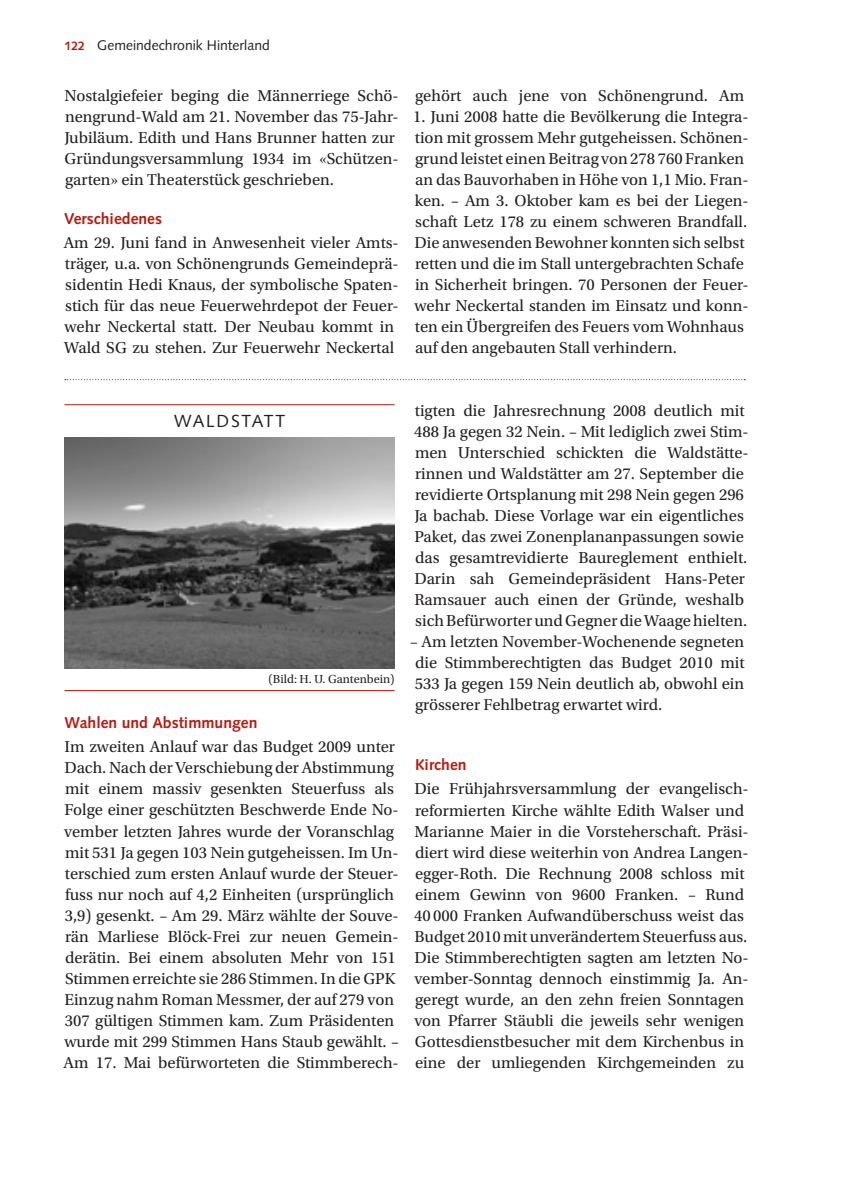
<style>
.page{position:relative;width:844px;height:1191px;background:#fff}
.page>*{position:absolute;margin:0;border:0;box-sizing:border-box;transform-origin:0 0}
.t1{font:17.5px "Syntax LT Std";letter-spacing:.1em;color:#231f20}
.t2{font:16.62px/21px "Utopia Std";color:#231f20}
.t3{font:700 15.75px "Syntax LT Std";color:#b41d15}
.t4{font:14px "Syntax LT Std";color:#231f20}
.t5{font:12.25px "Utopia Std";color:#231f20}
.s1{font-weight:700;font-size:12.25px;color:#b41d15}
</style>
<div class="page">
<hr style="left:64px;top:404px;width:330px;height:1px;background:#b41d15">
<hr style="left:64px;top:690px;width:330px;height:1px;background:#b41d15">
<img style="left:64px;top:437px;width:330px;height:231px">
<svg style="left:65px;top:379px;width:680px;height:1px"></svg>
<p class="t4" style="left:64px;top:37px;width:207px"><span class="s1">122</span> Gemeindechronik Hinterland</p>
<p class="t2" style="left:64px;top:86px;width:336px">Nostalgiefeier beging die Männerriege Schö&shy;nengrund-Wald am 21. November das 75-Jahr-Jubiläum. Edith und Hans Brunner hatten zur Gründungsversammlung 1934 im «Schützen&shy;garten» ein Theaterstück geschrieben.</p>
<p class="t3" style="left:64px;top:209px;width:99px">Verschiedenes</p>
<p class="t2" style="left:64px;top:233px;width:336px">Am 29. Juni fand in Anwesenheit vieler Amts&shy;träger, u.a. von Schönengrunds Gemeindeprä&shy;sidentin Hedi Knaus, der symbolische Spaten&shy;stich für das neue Feuerwehrdepot der Feuer&shy;wehr Neckertal statt. Der Neubau kommt in Wald SG zu stehen. Zur Feuerwehr Neckertal</p>
<p class="t2" style="left:415px;top:86px;width:330px">gehört auch jene von Schönengrund. Am</p>
<p class="t2" style="left:413px;top:107px;width:337px">1. Juni 2008 hatte die Bevölkerung die Integra&shy;tion mit grossem Mehr gutgeheissen. Schönen&shy;grund leistet einen Beitrag von 278 760 Franken an das Bauvorhaben in Höhe von 1,1 Mio. Fran&shy;ken. – Am 3. Oktober kam es bei der Liegen&shy;schaft Letz 178 zu einem schweren Brandfall.<br>Die anwesenden Bewohner konnten sich selbst retten und die im Stall untergebrachten Schafe in Sicherheit bringen. 70 Personen der Feuer&shy;wehr Neckertal standen im Einsatz und konn&shy;ten ein Übergreifen des Feuers vom Wohnhaus auf den angebauten Stall verhindern.</p>
<p class="t1" style="left:174px;top:411px;width:112px">WALDSTATT</p>
<p class="t5" style="left:268px;top:672px;width:127px">(Bild: H. U. Gantenbein)</p>
<p class="t3" style="left:65px;top:713px;width:194px">Wahlen und Abstimmungen</p>
<p class="t2" style="left:64px;top:737px;width:337px">Im zweiten Anlauf war das Budget 2009 unter Dach. Nach der Verschiebung der Abstimmung mit einem massiv gesenkten Steuerfuss als Folge einer geschützten Beschwerde Ende No&shy;vember letzten Jahres wurde der Voranschlag mit 531 Ja gegen 103 Nein gutgeheissen. Im Un&shy;terschied zum ersten Anlauf wurde der Steuer&shy;fuss nur noch auf 4,2 Einheiten (ursprünglich 3,9) gesenkt. – Am 29. März wählte der Souve&shy;rän Marliese Blöck-Frei zur neuen Gemein&shy;derätin. Bei einem absoluten Mehr von 151<br>Stimmen erreichte sie 286 Stimmen. In die GPK Einzug nahm Roman Messmer, der auf 279 von 307 gültigen Stimmen kam. Zum Präsidenten wurde mit 299 Stimmen Hans Staub gewählt. – Am 17. Mai befürworteten die Stimmberech-</p>
<p class="t2" style="left:414px;top:401px;width:336px">tigten die Jahresrechnung 2008 deutlich mit 488 Ja gegen 32 Nein. – Mit lediglich zwei Stim&shy;men Unterschied schickten die Waldstätte&shy;rinnen und Waldstätter am 27. September die revidierte Ortsplanung mit 298 Nein gegen 296<br>Ja bachab. Diese Vorlage war ein eigentliches Paket, das zwei Zonenplananpassungen sowie das gesamtrevidierte Baureglement enthielt.<br>Darin sah Gemeindepräsident Hans-Peter Ramsauer auch einen der Gründe, weshalb sich Befürworter und Gegner die Waage hielten.</p>
<p class="t2" style="left:410px;top:632px;width:336px;text-align:justify">– Am letzten November-Wochenende segneten die Stimmberechtigten das Budget 2010 mit 533 Ja gegen 159 Nein deutlich ab, obwohl ein grösserer Fehlbetrag erwartet wird.</p>
<p class="t3" style="left:415px;top:755px;width:53px">Kirchen</p>
<p class="t2" style="left:414px;top:779px;width:336px">Die Frühjahrsversammlung der evangelisch&shy;reformierten Kirche wählte Edith Walser und Marianne Maier in die Vorsteherschaft. Präsi&shy;diert wird diese weiterhin von Andrea Langen&shy;egger-Roth. Die Rechnung 2008 schloss mit einem Gewinn von 9600 Franken. – Rund 40 000 Franken Aufwandüberschuss weist das Budget 2010 mit unverändertem Steuerfuss aus.<br>Die Stimmberechtigten sagten am letzten No&shy;vember-Sonntag dennoch einstimmig Ja. An&shy;geregt wurde, an den zehn freien Sonntagen von Pfarrer Stäubli die jeweils sehr wenigen Gottesdienstbesucher mit dem Kirchenbus in eine der umliegenden Kirchgemeinden zu</p>
</div>
